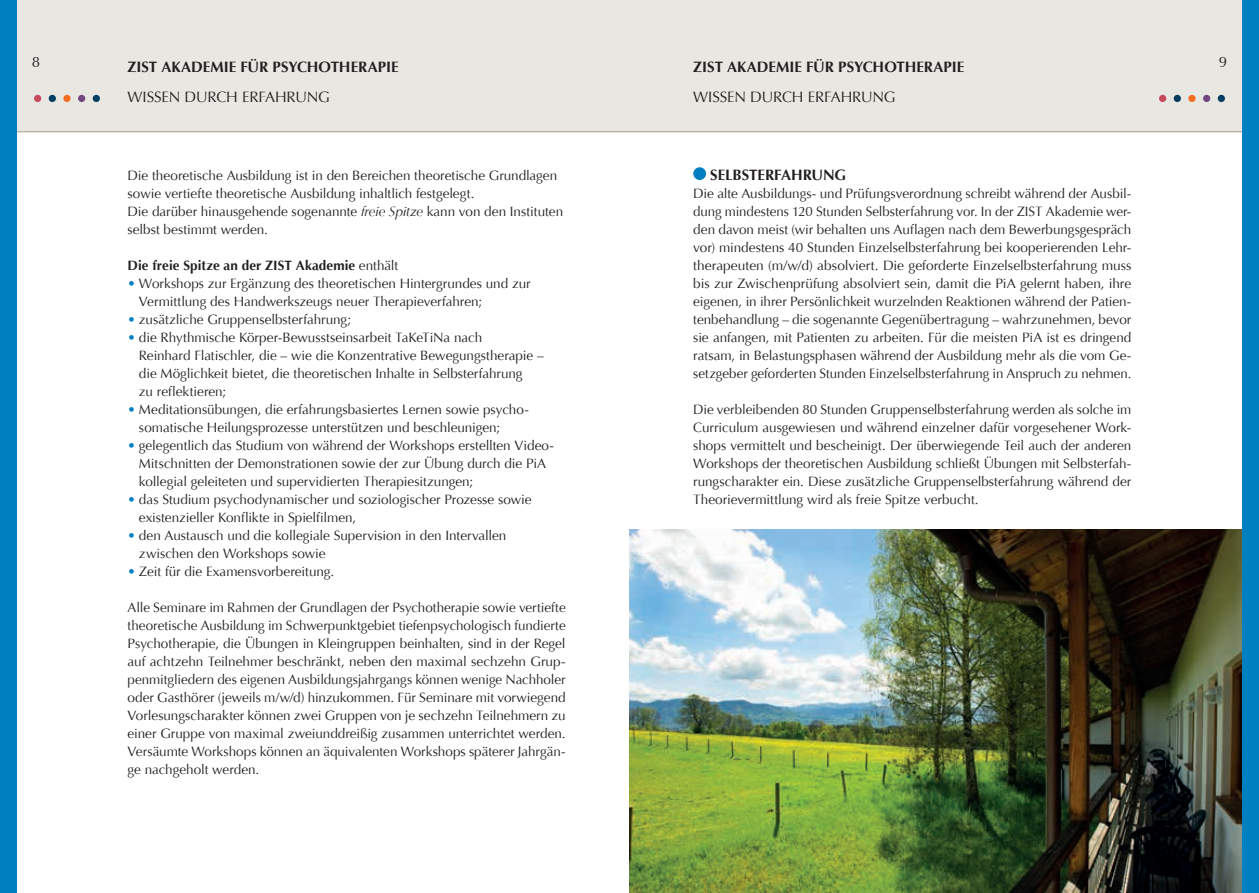
<style>
.page{position:relative;width:1259px;height:893px;background:#fff}
.page>*{position:absolute;margin:0;border:0;box-sizing:border-box;transform-origin:0 0}
.t1{font:700 15px "Optima LT Pro";color:#231f20}
.t2{font:15px "Optima LT Pro";letter-spacing:-.01em;color:#231f20}
.t3{font:13.5px/18px "Optima LT Pro";color:#231f20}
.t4{font:700 13.5px "Optima LT Pro";letter-spacing:.005em;color:#231f20}
.s1{font-style:italic}
.s2{font-weight:400}
.s3{color:#0080c1}
</style>
<div class="page">
<div style="left:0;top:0;width:1259px;height:132px;background:#e9e7e2"></div>
<hr style="left:17px;top:131px;width:1235px;height:1px;background:#a3a08c">
<div style="left:0;top:0;width:17px;height:893px;background:#0080c1"></div>
<div style="left:1242px;top:0;width:17px;height:893px;background:#0080c1"></div>
<div style="left:34px;top:95px;width:7px;height:7px;background:#c6495c;border-radius:50%"></div>
<div style="left:49px;top:95px;width:7px;height:7px;background:#003e62;border-radius:50%"></div>
<div style="left:63px;top:95px;width:8px;height:7px;background:#f36e21;border-radius:50%"></div>
<div style="left:78px;top:95px;width:7px;height:7px;background:#714981;border-radius:50%"></div>
<div style="left:93px;top:95px;width:7px;height:7px;background:#003e62;border-radius:50%"></div>
<div style="left:1159px;top:95px;width:7px;height:7px;background:#c6495c;border-radius:50%"></div>
<div style="left:1173px;top:95px;width:8px;height:7px;background:#003e62;border-radius:50%"></div>
<div style="left:1188px;top:95px;width:7px;height:7px;background:#f36e21;border-radius:50%"></div>
<div style="left:1203px;top:95px;width:7px;height:7px;background:#714981;border-radius:50%"></div>
<div style="left:1217px;top:95px;width:8px;height:7px;background:#003e62;border-radius:50%"></div>
<img style="left:629px;top:529px;width:613px;height:364px">
<div style="left:693px;top:167px;width:13px;height:13px;background:#0080c1;border-radius:50%"></div>
<p class="t2" style="left:32px;top:53px;width:10px">8</p>
<p class="t2" style="left:1218px;top:53px;width:10px">9</p>
<p class="t1" style="left:128px;top:57px;width:272px">ZIST AKADEMIE FÜR PSYCHOTHERAPIE</p>
<p class="t1" style="left:693px;top:57px;width:272px">ZIST AKADEMIE FÜR PSYCHOTHERAPIE</p>
<p class="t2" style="left:128px;top:88px;width:204px">WISSEN DURCH ERFAHRUNG</p>
<p class="t2" style="left:693px;top:88px;width:204px">WISSEN DURCH ERFAHRUNG</p>
<p class="t3" style="left:128px;top:167px;width:437px">Die theoretische Ausbildung ist in den Bereichen theoretische Grundlagen sowie vertiefte theoretische Ausbildung inhaltlich festgelegt.<br>Die darüber hinausgehende sogenannte <span class="s1">freie Spitze</span> kann von den Instituten selbst bestimmt werden.</p>
<p class="t4" style="left:128px;top:257px;width:272px">Die freie Spitze an der ZIST Akademie <span class="s2">enthält</span></p>
<p class="t3" style="left:139px;top:274px;width:393px;text-indent:-11px"><span class="s3">•</span> Workshops zur Ergänzung des theoretischen Hintergrundes und zur<br>Vermittlung des Handwerkszeugs neuer Therapieverfahren;</p>
<p class="t3" style="left:128px;top:310px;width:225px"><span class="s3">•</span> zusätzliche Gruppenselbsterfahrung;</p>
<p class="t3" style="left:139px;top:328px;width:406px;text-indent:-11px"><span class="s3">•</span> die Rhythmische Körper-Bewusstseinsarbeit TaKeTiNa nach<br>Reinhard Flatischler, die – wie die Konzentrative Bewegungstherapie – die Möglichkeit bietet, die theoretischen Inhalte in Selbsterfahrung<br>zu reflektieren;</p>
<p class="t3" style="left:139px;top:400px;width:390px;text-indent:-11px"><span class="s3">•</span> Meditationsübungen, die erfahrungsbasiertes Lernen sowie psycho&shy;somatische Heilungsprozesse unterstützen und beschleunigen;</p>
<p class="t3" style="left:139px;top:436px;width:416px;text-indent:-11px"><span class="s3">•</span> gelegentlich das Studium von während der Workshops erstellten Video-<br>Mitschnitten der Demonstrationen sowie der zur Übung durch die PiA kollegial geleiteten und supervidierten Therapiesitzungen;</p>
<p class="t3" style="left:139px;top:490px;width:394px;text-indent:-11px"><span class="s3">•</span> das Studium psychodynamischer und soziologischer Prozesse sowie existenzieller Konflikte in Spielfilmen,</p>
<p class="t3" style="left:139px;top:526px;width:369px;text-indent:-11px"><span class="s3">•</span> den Austausch und die kollegiale Supervision in den Intervallen zwischen den Workshops sowie</p>
<p class="t3" style="left:128px;top:562px;width:208px"><span class="s3">•</span> Zeit für die Examensvorbereitung.</p>
<p class="t3" style="left:128px;top:599px;width:439px;text-align:justify">Alle Seminare im Rahmen der Grundlagen der Psychotherapie sowie vertiefte theoretische Ausbildung im Schwerpunktgebiet tiefenpsychologisch fundierte Psychotherapie, die Übungen in Kleingruppen beinhalten, sind in der Regel auf achtzehn Teilnehmer beschränkt, neben den maximal sechzehn Grup&shy;penmitgliedern des eigenen Ausbildungsjahrgangs können wenige Nachholer oder Gasthörer (jeweils m/w/d) hinzukommen. Für Seminare mit vorwiegend Vorlesungscharakter können zwei Gruppen von je sechzehn Teilnehmern zu einer Gruppe von maximal zweiunddreißig zusammen unterrichtet werden.<br>Versäumte Workshops können an äquivalenten Workshops späterer Jahrgän&shy;ge nachgeholt werden.</p>
<p class="t1" style="left:710px;top:165px;width:138px">SELBSTERFAHRUNG</p>
<p class="t3" style="left:693px;top:185px;width:439px;text-align:justify">Die alte Ausbildungs- und Prüfungsverordnung schreibt während der Ausbil&shy;dung mindestens 120 Stunden Selbsterfahrung vor. In der ZIST Akademie wer&shy;den davon meist (wir behalten uns Auflagen nach dem Bewerbungsgespräch vor) mindestens 40 Stunden Einzelselbsterfahrung bei kooperierenden Lehr&shy;therapeuten (m/w/d) absolviert. Die geforderte Einzelselbsterfahrung muss bis zur Zwischenprüfung absolviert sein, damit die PiA gelernt haben, ihre eigenen, in ihrer Persönlichkeit wurzelnden Reaktionen während der Patien&shy;tenbehandlung – die sogenannte Gegenübertragung – wahrzunehmen, bevor sie anfangen, mit Patienten zu arbeiten. Für die meisten PiA ist es dringend ratsam, in Belastungsphasen während der Ausbildung mehr als die vom Ge&shy;setzgeber geforderten Stunden Einzelselbsterfahrung in Anspruch zu nehmen.</p>
<p class="t3" style="left:693px;top:401px;width:439px;text-align:justify">Die verbleibenden 80 Stunden Gruppenselbsterfahrung werden als solche im Curriculum ausgewiesen und während einzelner dafür vorgesehener Work&shy;shops vermittelt und bescheinigt. Der überwiegende Teil auch der anderen Workshops der theoretischen Ausbildung schließt Übungen mit Selbsterfah&shy;rungscharakter ein. Diese zusätzliche Gruppenselbsterfahrung während der Theorievermittlung wird als freie Spitze verbucht.</p>
</div>
